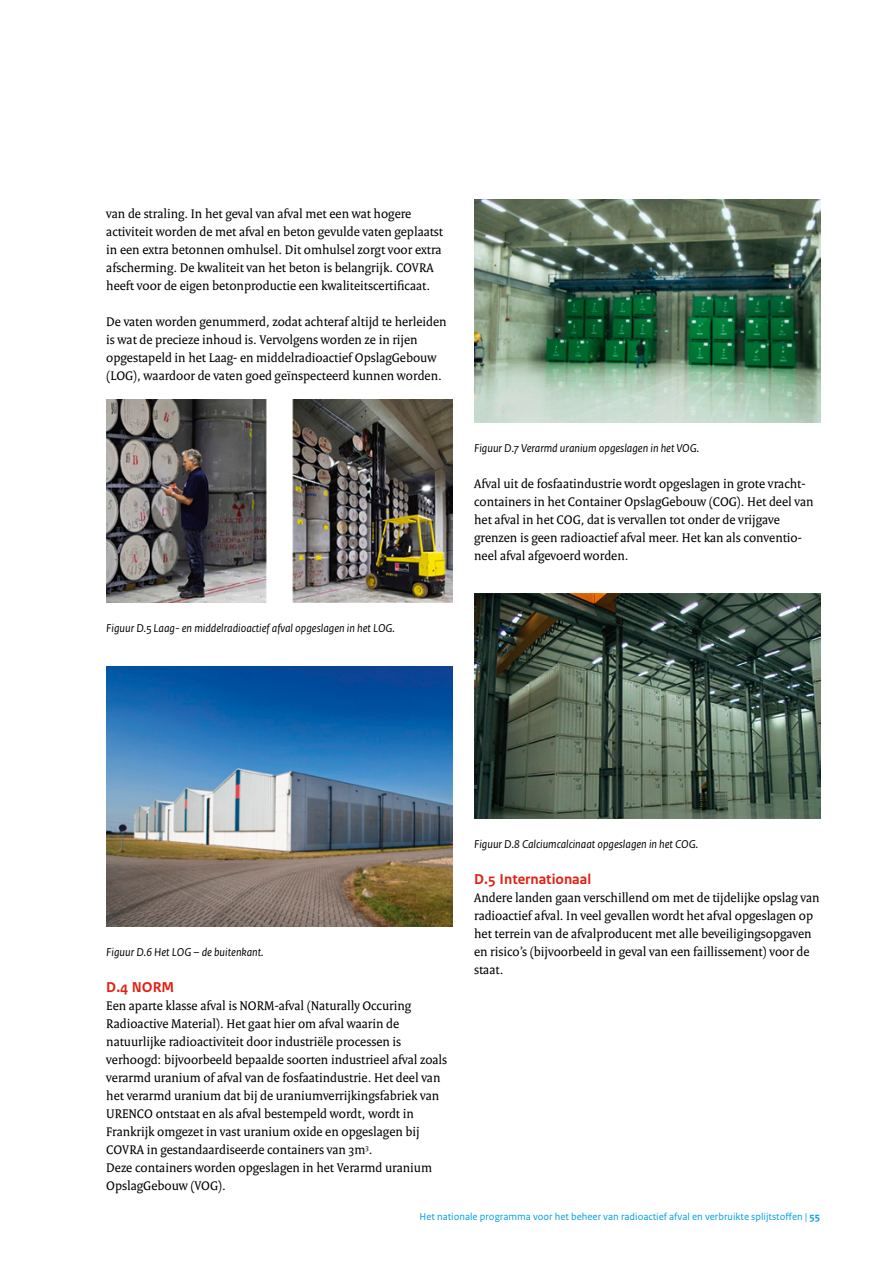
<style>
.page{position:relative;width:893px;height:1263px;background:#fff}
.page>*{position:absolute;margin:0;border:0;box-sizing:border-box;transform-origin:0 0}
._05_RO_Alineakop_San{font:700 15px "Rijksoverheid Sans Text";color:#e31f13}
._10_RO_Broodtekst_Se{font:13.5px/18px "Rijksoverheid Serif";color:#000}
._13_RO_Fotobijschrif{font:italic 12px "Rijksoverheid Sans Text";color:#000}
.t1{font:10.5px "Rijksoverheid Sans Text";color:#009ee3}
.s1{font-weight:700}
</style>
<div class="page">
<img style="left:106px;top:399px;width:347px;height:204px">
<img style="left:106px;top:667px;width:347px;height:260px">
<img style="left:474px;top:200px;width:347px;height:223px">
<img style="left:474px;top:594px;width:347px;height:225px">
<p class="_10_RO_Broodtekst_Se" style="left:106px;top:204px;width:338px">van de straling. In het geval van afval met een wat hogere activiteit worden de met afval en beton gevulde vaten geplaatst in een extra betonnen omhulsel. Dit omhulsel zorgt voor extra afscherming. De kwaliteit van het beton is belangrijk. COVRA heeft voor de eigen betonproductie een kwaliteitscertificaat.</p>
<p class="_10_RO_Broodtekst_Se" style="left:106px;top:312px;width:342px">De vaten worden genummerd, zodat achteraf altijd te herleiden is wat de precieze inhoud is. Vervolgens worden ze in rijen opgestapeld in het Laag- en middelradioactief OpslagGebouw (LOG), waardoor de vaten goed geïnspecteerd kunnen worden.</p>
<p class="_13_RO_Fotobijschrif" style="left:106px;top:621px;width:290px">Figuur D.5 Laag- en middelradioactief afval opgeslagen in het LOG.</p>
<p class="_13_RO_Fotobijschrif" style="left:474px;top:441px;width:227px">Figuur D.7 Verarmd uranium opgeslagen in het VOG.</p>
<p class="_10_RO_Broodtekst_Se" style="left:474px;top:474px;width:341px">Afval uit de fosfaatindustrie wordt opgeslagen in grote vracht&shy;containers in het Container OpslagGebouw (COG). Het deel van het afval in het COG, dat is vervallen tot onder de vrijgave grenzen is geen radioactief afval meer. Het kan als conventio&shy;neel afval afgevoerd worden.</p>
<p class="_13_RO_Fotobijschrif" style="left:106px;top:945px;width:159px">Figuur D.6 Het LOG – de buitenkant.</p>
<p class="_05_RO_Alineakop_San" style="left:106px;top:978px;width:69px">D.4 NORM</p>
<p class="_10_RO_Broodtekst_Se" style="left:106px;top:996px;width:342px">Een aparte klasse afval is NORM-afval (Naturally Occuring Radioactive Material). Het gaat hier om afval waarin de natuurlijke radioactiviteit door industriële processen is verhoogd: bijvoorbeeld bepaalde soorten industrieel afval zoals verarmd uranium of afval van de fosfaatindustrie. Het deel van het verarmd uranium dat bij de uraniumverrijkingsfabriek van URENCO ontstaat en als afval bestempeld wordt, wordt in Frankrijk omgezet in vast uranium oxide en opgeslagen bij COVRA in gestandaardiseerde containers van 3m<sup>3</sup>.<br>Deze -containers worden opgeslagen in het Verarmd uranium OpslagGebouw (VOG).</p>
<p class="_13_RO_Fotobijschrif" style="left:474px;top:837px;width:226px">Figuur D.8 Calciumcalcinaat opgeslagen in het COG.</p>
<p class="_05_RO_Alineakop_San" style="left:474px;top:870px;width:119px">D.5 Internationaal</p>
<p class="_10_RO_Broodtekst_Se" style="left:474px;top:888px;width:347px">Andere landen gaan verschillend om met de tijdelijke opslag van radioactief afval. In veel gevallen wordt het afval opgeslagen op het terrein van de afvalproducent met alle beveiligingsopgaven en risico’s (bijvoorbeeld in geval van een faillissement) voor de staat.</p>
<p class="t1" style="left:420px;top:1211px;width:402px">Het nationale programma voor het beheer van radioactief afval en verbruikte splijtstoffen | <span class="s1">55</span></p>
</div>
